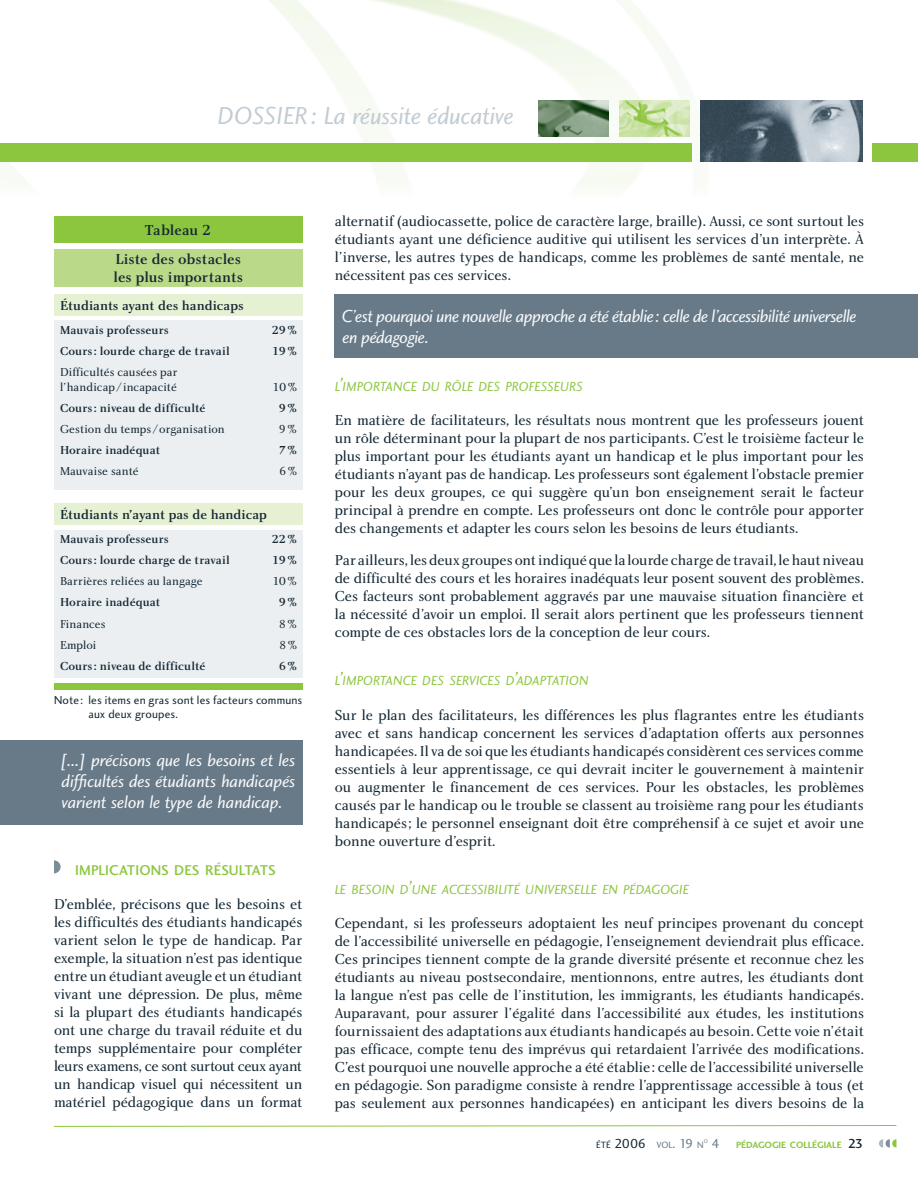
<style>
.page{position:relative;width:918px;height:1188px;background:#fff}
.page>*{position:absolute;margin:0;border:0;box-sizing:border-box;transform-origin:0 0}
.t1{font:25.5px "Charlotte Sans Book Italic Plain";letter-spacing:-.02em;color:#c2ccd4}
.t2{font:18px/21px "Charlotte Sans Book Italic Plain";letter-spacing:-.025em;color:#f9fafb}
.t3{font:15px/18px "Charlotte Book Plain";letter-spacing:-.01em;color:#142733;text-align:justify}
.t4{font:15px/18px "Charlotte Medium Plain";color:#142733}
.t5{font:14.7px "Charlotte Sans Medium Plain";color:#8cc63f}
.t6{font:13.65px "Charlotte Sans Book Italic Plain";letter-spacing:-.01em;color:#8cc63f}
.t7{font:13.5px "Charlotte Medium Plain";color:#142733}
.t8{font:13.5px "Charlotte Sans Book Plain";letter-spacing:-.05em;color:#142733}
.t9{font:12px "Charlotte Medium Plain";letter-spacing:.005em;color:#142733}
.t10{font:12px/14.4px "Charlotte Book Plain";letter-spacing:.005em;color:#142733}
.t11{font:12px/13.5px "Charlotte Sans Book Plain";letter-spacing:.015em;color:#142733}
.t12{font:9.45px "Charlotte Sans Bold Plain";color:#8cc63f}
.t13{font:5.55px "Charlotte Sans Book Plain";color:#687a88}
.s1{font-size:19.5px}
.s2{font-size:9.45px}
.s3{font-size:9.45px;color:#687a88}
.s4{color:#687a88}
.s5{font-family:"Charlotte Sans Book Plain";font-size:13.5px;color:#687a88}
.s6{font-family:"Charlotte Sans Medium Plain";font-size:13.5px;color:#142733}
</style>
<div class="page">
<svg style="left:879px;top:1139px;width:17px;height:9px"></svg>
<img style="left:0;top:0;width:918px;height:188px">
<svg style="left:54px;top:1125px;width:843px;height:2px;background:#c4e19e"></svg>
<img style="left:701px;top:101px;width:162px;height:61px">
<img style="left:619px;top:101px;width:70px;height:36px">
<img style="left:538px;top:101px;width:71px;height:36px">
<div style="left:872px;top:144px;width:46px;height:18px;background:#8cc63f"></div>
<div style="left:0;top:144px;width:691px;height:18px;background:#8cc63f"></div>
<div style="left:54px;top:503px;width:248px;height:22px;background:#e6f1d4"></div>
<div style="left:54px;top:294px;width:248px;height:22px;background:#e6f1d4"></div>
<div style="left:54px;top:320px;width:248px;height:169px;background:#ebeff2"></div>
<div style="left:54px;top:530px;width:248px;height:147px;background:#ebeff2"></div>
<div style="left:54px;top:683px;width:248px;height:7px;background:#8cc63f"></div>
<div style="left:54px;top:249px;width:248px;height:38px;background:#bad989"></div>
<div style="left:54px;top:216px;width:248px;height:27px;background:#8cc63f"></div>
<svg style="left:54px;top:860px;width:7px;height:13px"></svg>
<div style="left:335px;top:294px;width:583px;height:64px;background:#687a88"></div>
<div style="left:0;top:740px;width:302px;height:85px;background:#687a88"></div>
<h1 class="t1" style="left:218px;top:106px;width:298px">DOSSIER : La réussite éducative</h1>
<p class="t4" style="left:145px;top:222px;width:68px">Tableau 2</p>
<p class="t4" style="left:113px;top:252px;width:131px">Liste des obstacles les plus importants</p>
<p class="t7" style="left:60px;top:300px;width:185px">Étudiants ayant des handicaps</p>
<p class="t9" style="left:60px;top:325px;width:110px">Mauvais professeurs</p>
<p class="t9" style="left:272px;top:325px;width:27px">29 %</p>
<p class="t9" style="left:60px;top:346px;width:171px">Cours : lourde charge de travail</p>
<p class="t9" style="left:272px;top:346px;width:26px">19 %</p>
<p class="t10" style="left:60px;top:366px;width:119px">Difficultés causées par l’handicap / incapacité</p>
<p class="t10" style="left:273px;top:381px;width:26px">10 %</p>
<p class="t9" style="left:60px;top:403px;width:147px">Cours : niveau de difficulté</p>
<p class="t9" style="left:279px;top:403px;width:20px">9 %</p>
<p class="t10" style="left:60px;top:423px;width:166px">Gestion du temps / organisation</p>
<p class="t10" style="left:279px;top:423px;width:19px">9 %</p>
<p class="t9" style="left:60px;top:445px;width:102px">Horaire inadéquat</p>
<p class="t9" style="left:279px;top:445px;width:20px">7 %</p>
<p class="t10" style="left:60px;top:465px;width:80px">Mauvaise santé</p>
<p class="t10" style="left:279px;top:465px;width:19px">6 %</p>
<p class="t7" style="left:60px;top:509px;width:209px">Étudiants n’ayant pas de handicap</p>
<p class="t9" style="left:60px;top:534px;width:110px">Mauvais professeurs</p>
<p class="t9" style="left:272px;top:534px;width:27px">22 %</p>
<p class="t9" style="left:60px;top:555px;width:171px">Cours : lourde charge de travail</p>
<p class="t9" style="left:272px;top:555px;width:26px">19 %</p>
<p class="t10" style="left:60px;top:575px;width:144px">Barrières reliées au langage</p>
<p class="t10" style="left:272px;top:575px;width:26px">10 %</p>
<p class="t9" style="left:60px;top:598px;width:102px">Horaire inadéquat</p>
<p class="t9" style="left:279px;top:598px;width:20px">9 %</p>
<p class="t10" style="left:60px;top:617px;width:47px">Finances</p>
<p class="t10" style="left:279px;top:617px;width:20px">8 %</p>
<p class="t10" style="left:60px;top:639px;width:38px">Emploi</p>
<p class="t10" style="left:279px;top:639px;width:19px">8 %</p>
<p class="t9" style="left:60px;top:661px;width:147px">Cours : niveau de difficulté</p>
<p class="t9" style="left:279px;top:661px;width:20px">6 %</p>
<p class="t11" style="left:88px;top:695px;width:215px;text-indent:-34px">Note : les items en gras sont les facteurs communs aux deux groupes.</p>
<p class="t2" style="left:60px;top:751px;width:237px;text-align:justify">[...] précisons que les besoins et les difficultés des étudiants handicapés varient selon le type de handicap.</p>
<p class="t5" style="left:75px;top:864px;width:202px">IMPLICATIONS DES RÉSULTATS</p>
<p class="t3" style="left:54px;top:897px;width:250px">D’emblée, précisons que les besoins et les difficultés des étudiants handicapés varient selon le type de handicap. Par exemple, la situation n’est pas identique entre un étudiant aveugle et un étudiant vivant une dépression. De plus, même si la plupart des étudiants handicapés ont une charge du travail réduite et du temps supplémentaire pour compléter leurs examens, ce sont surtout ceux ayant un handicap visuel qui nécessitent un matériel pédagogique dans un format</p>
<p class="t3" style="left:335px;top:213px;width:531px">alternatif (audiocassette, police de caractère large, braille). Aussi, ce sont surtout les étudiants ayant une déficience auditive qui utilisent les services d’un interprète. À l’inverse, les autres types de handicaps, comme les problèmes de santé mentale, ne nécessitent pas ces services.</p>
<p class="t2" style="left:342px;top:307px;width:516px">C’est pourquoi une nouvelle approche a été établie : celle de l’accessibilité universelle en pédagogie.</p>
<p class="t6" style="left:335px;top:381px;width:250px">L<span class="s1">’</span>IMPORTANCE DU RÔLE DES PROFESSEURS</p>
<p class="t3" style="left:335px;top:413px;width:531px">En matière de facilitateurs, les résultats nous montrent que les professeurs jouent un rôle déterminant pour la plupart de nos participants. C’est le troisième facteur le plus important pour les étudiants ayant un handicap et le plus important pour les étudiants n’ayant pas de handicap. Les professeurs sont également l’obstacle premier pour les deux groupes, ce qui suggère qu’un bon enseignement serait le facteur principal à prendre en compte. Les professeurs ont donc le contrôle pour apporter des changements et adapter les cours selon les besoins de leurs étudiants.</p>
<p class="t3" style="left:335px;top:552px;width:531px">Par ailleurs, les deux groupes ont indiqué que la lourde charge de travail, le haut niveau de difficulté des cours et les horaires inadéquats leur posent souvent des problèmes.<br>Ces facteurs sont probablement aggravés par une mauvaise situation financière et la nécessité d’avoir un emploi. Il serait alors pertinent que les professeurs tiennent compte de ces obstacles lors de la conception de leur cours.</p>
<p class="t6" style="left:335px;top:675px;width:255px">L<span class="s1">’</span>IMPORTANCE DES SERVICES D<span class="s1">’</span>ADAPTATION</p>
<p class="t3" style="left:335px;top:708px;width:531px">Sur le plan des facilitateurs, les différences les plus flagrantes entre les étudiants avec et sans handicap concernent les services d’adaptation offerts aux personnes handicapées. Il va de soi que les étudiants handicapés considèrent ces services comme essentiels à leur apprentissage, ce qui devrait inciter le gouvernement à maintenir ou augmenter le financement de ces services. Pour les obstacles, les problèmes causés par le handicap ou le trouble se classent au troisième rang pour les étudiants handicapés ; le personnel enseignant doit être compréhensif à ce sujet et avoir une bonne ouverture d’esprit.</p>
<p class="t6" style="left:335px;top:884px;width:356px">LE BESOIN D<span class="s1">’</span>UNE ACCESSIBILITÉ UNIVERSELLE EN PÉDAGOGIE</p>
<p class="t3" style="left:335px;top:915px;width:531px">Cependant, si les professeurs adoptaient les neuf principes provenant du concept de l’accessibilité universelle en pédagogie, l’enseignement deviendrait plus efficace.<br>Ces principes tiennent compte de la grande diversité présente et reconnue chez les étudiants au niveau postsecondaire, mentionnons, entre autres, les étudiants dont la langue n’est pas celle de l’institution, les immigrants, les étudiants handicapés.<br>Auparavant, pour assurer l’égalité dans l’accessibilité aux études, les institutions fournissaient des adaptations aux étudiants handicapés au besoin. Cette voie n’était pas efficace, compte tenu des imprévus qui retardaient l’arrivée des modifications.<br>C’est pourquoi une nouvelle approche a été établie : celle de l’accessibilité universelle en pédagogie. Son paradigme consiste à rendre l’apprentissage accessible à tous (et pas seulement aux personnes handicapées) en anticipant les divers besoins de la</p>
<p class="t8" style="left:596px;top:1138px;width:109px"><span class="s2">ÉTÉ</span> 2006 <span class="s3">VOL</span><span class="s4">. 19</span> <span class="s3">N</span></p>
<p class="t13" style="left:704px;top:1139px;width:6px">O</p>
<p class="t12" style="left:712px;top:1141px;width:153px"><span class="s5">4</span> PÉDAGOGIE COLLÉGIALE <span class="s6">23</span></p>
</div>
